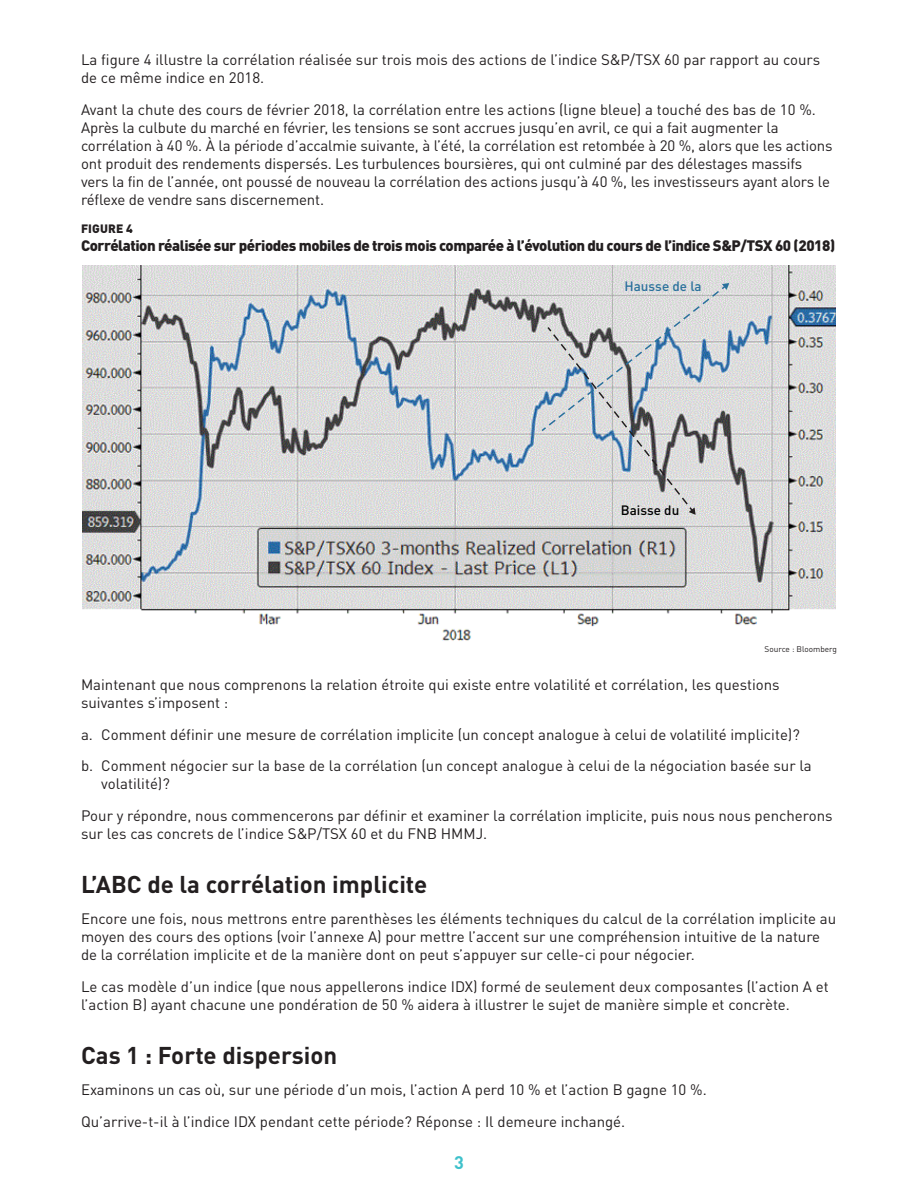
<style>
.page{position:relative;width:918px;height:1188px;background:#fff}
.page>*{position:absolute;margin:0;border:0;box-sizing:border-box;transform-origin:0 0}
.Pages_-_Subtitle_Niv{font:700 24px "DIN Pro";color:#231f20}
.t1{font:700 18px "DIN Pro";color:#3ec1cb}
.Pages_-_Text{font:15px/18px "DIN Pro";color:#231f20}
.GRAPH_-_Title{font:900 15px "DIN Pro";letter-spacing:-.03em;color:#231f20}
.t2{font:500 13.5px "DIN Pro";color:#2a709c}
.t3{font:500 13.5px "DIN Pro";color:#000}
.GRAPH_-_Figure{font:900 12px "DIN Pro";letter-spacing:.01em;color:#231f20}
.Pages_-_Footnote{font:8.25px "DIN Pro";color:#231f20}
</style>
<div class="page">
<img style="left:83px;top:265px;width:752px;height:376px">
<img style="left:541px;top:283px;width:188px;height:232px">
<p class="Pages_-_Text" style="left:81px;top:50px;width:741px">La figure 4 illustre la corrélation réalisée sur trois mois des actions de l’indice S&amp;P/TSX 60 par rapport au cours de ce même indice en 2018.</p>
<p class="Pages_-_Text" style="left:81px;top:100px;width:753px">Avant la chute des cours de février 2018, la corrélation entre les actions (ligne bleue) a touché des bas de 10 %.<br>Après la culbute du marché en février, les tensions se sont accrues jusqu’en avril, ce qui a fait augmenter la corrélation à 40 %. À la période d’accalmie suivante, à l’été, la corrélation est retombée à 20 %, alors que les actions ont produit des rendements dispersés. Les turbulences boursières, qui ont culminé par des délestages massifs vers la fin de l’année, ont poussé de nouveau la corrélation des actions jusqu’à 40 %, les investisseurs ayant alors le réflexe de vendre sans discernement.</p>
<p class="GRAPH_-_Figure" style="left:81px;top:220px;width:53px">FIGURE 4</p>
<p class="GRAPH_-_Title" style="left:81px;top:234px;width:756px">Corrélation réalisée sur périodes mobiles de trois mois comparée à l’évolution du cours de l’indice S&amp;P/TSX 60 (2018)</p>
<p class="t2" style="left:625px;top:276px;width:79px">Hausse de la</p>
<p class="t3" style="left:621px;top:499px;width:60px">Baisse du</p>
<p class="Pages_-_Footnote" style="left:765px;top:643px;width:74px">Source : Bloomberg</p>
<p class="Pages_-_Text" style="left:81px;top:675px;width:700px">Maintenant que nous comprenons la relation étroite qui existe entre volatilité et corrélation, les questions suivantes s’imposent :</p>
<p class="Pages_-_Text" style="left:81px;top:724px;width:720px">a. Comment définir une mesure de corrélation implicite (un concept analogue à celui de volatilité implicite)?</p>
<p class="Pages_-_Text" style="left:101px;top:756px;width:712px;text-indent:-20px">b. Comment négocier sur la base de la corrélation (un concept analogue à celui de la négociation basée sur la volatilité)?</p>
<p class="Pages_-_Text" style="left:81px;top:805px;width:753px">Pour y répondre, nous commencerons par définir et examiner la corrélation implicite, puis nous nous pencherons sur les cas concrets de l’indice S&amp;P/TSX 60 et du FNB HMMJ.</p>
<p class="Pages_-_Subtitle_Niv" style="left:81px;top:865px;width:348px">L’ABC de la corrélation implicite</p>
<p class="Pages_-_Text" style="left:81px;top:909px;width:757px">Encore une fois, nous mettrons entre parenthèses les éléments techniques du calcul de la corrélation implicite au moyen des cours des options (voir l’annexe A) pour mettre l’accent sur une compréhension intuitive de la nature de la corrélation implicite et de la manière dont on peut s’appuyer sur celle-ci pour négocier.</p>
<p class="Pages_-_Text" style="left:81px;top:976px;width:749px">Le cas modèle d’un indice (que nous appellerons indice IDX) formé de seulement deux composantes (l’action A et l’action B) ayant chacune une pondération de 50 % aidera à illustrer le sujet de manière simple et concrète.</p>
<p class="Pages_-_Subtitle_Niv" style="left:81px;top:1036px;width:258px">Cas 1 : Forte dispersion</p>
<p class="Pages_-_Text" style="left:81px;top:1080px;width:627px">Examinons un cas où, sur une période d’un mois, l’action A perd 10 % et l’action B gagne 10 %.</p>
<p class="Pages_-_Text" style="left:81px;top:1111px;width:546px">Qu’arrive-t-il à l’indice IDX pendant cette période? Réponse : Il demeure inchangé.</p>
<p class="t1" style="left:454px;top:1149px;width:11px">3</p>
</div>
